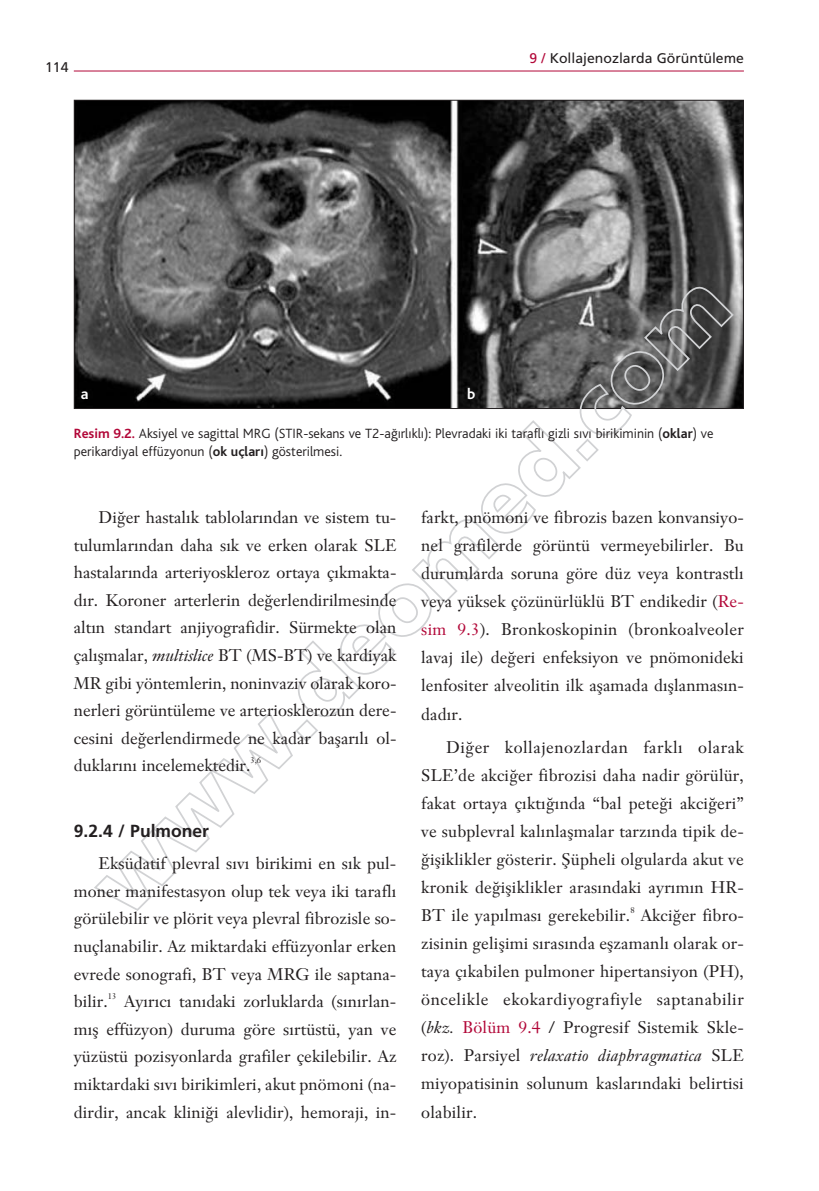
<style>
.page{position:relative;width:819px;height:1191px;background:#fff}
.page>*{position:absolute;margin:0;border:0;box-sizing:border-box;transform-origin:0 0}
.t1{font:700 17.5px "Frutiger";color:#231f20}
.t2{font:16.62px/28px "Janson Text";letter-spacing:.005em;color:#231f20;text-align:justify}
.t3{font:700 15.75px "Bliss Turkish";color:#fff}
.t4{font:300 14px/18.4px "Bliss Turkish";color:#231f20}
.t5{font:14px "Frutiger";color:#231f20}
.t6{font:8.4px "Janson Text";color:#231f20}
.s1{color:#b20738}
.s2{font-weight:700;color:#b20738}
.s3{font-weight:700}
.s4{font-style:italic}
</style>
<div class="page">
<hr style="left:74px;top:71px;width:669px;height:1px;background:#b20738">
<img style="left:76px;top:102px;width:665px;height:305px">
<svg style="left:92px;top:286px;width:643px;height:625px"></svg>
<p class="t5" style="left:45px;top:61px;width:25px">114</p>
<p class="t5" style="left:529px;top:52px;width:216px"><span class="s1">9 /</span> Kollajenozlarda Görüntüleme</p>
<p class="t3" style="left:81px;top:388px;width:9px">a</p>
<p class="t3" style="left:467px;top:388px;width:10px">b</p>
<p class="t4" style="left:74px;top:425px;width:641px"><span class="s2">Resim 9.2.</span> Aksiyel ve sagittal MRG (STIR-sekans ve T2-a¤›rl›kl›): Plevradaki iki tarafl› gizli s›v› birikiminin (<span class="s3">oklar</span>) ve perikardiyal effüzyonun (<span class="s3">ok uçlar›</span>) gösterilmesi.</p>
<p class="t2" style="left:74px;top:505px;width:324px;text-indent:25px">Di¤er hastal›k tablolar›ndan ve sistem tu&shy;tulumlar›ndan daha s›k ve erken olarak SLE hastalar›nda arteriyoskleroz ortaya ç›kmakta&shy;d›r. Koroner arterlerin de¤erlendirilmesinde alt›n standart anjiyografidir. Sürmekte olan çal›flmalar, <span class="s4">multislice</span> BT (MS-BT) ve kardiyak MR gibi yöntemlerin, noninvaziv olarak koro&shy;nerleri görüntüleme ve arteriosklerozun dere&shy;cesini de¤erlendirmede ne kadar baflar›l› ol&shy;duklar›n› incelemektedir.</p>
<p class="t6" style="left:250px;top:757px;width:12px">3,6</p>
<p class="t1" style="left:74px;top:823px;width:137px">9.2.4 / Pulmoner</p>
<p class="t2" style="left:74px;top:851px;width:324px;text-indent:25px">Eksüdatif plevral s›v› birikimi en s›k pul&shy;moner manifestasyon olup tek veya iki tarafl› görülebilir ve plörit veya plevral fibrozisle so&shy;nuçlanabilir. Az miktardaki effüzyonlar erken evrede sonografi, BT veya MRG ile saptana&shy;bilir.</p>
<p class="t6" style="left:108px;top:992px;width:10px">13</p>
<p class="t2" style="left:74px;top:989px;width:324px;text-indent:50px">Ay›r›c› tan›daki zorluklarda (s›n›rlan&shy;m›fl effüzyon) duruma göre s›rtüstü, yan ve yüzüstü pozisyonlarda grafiler çekilebilir. Az miktardaki s›v› birikimleri, akut pnömoni (na&shy;dirdir, ancak klini¤i alevlidir), hemoraji, in-</p>
<p class="t2" style="left:421px;top:505px;width:324px">farkt, pnömoni ve fibrozis bazen konvansiyo&shy;nel grafilerde görüntü vermeyebilirler. Bu durumlarda soruna göre düz veya kontrastl› veya yüksek çözünürlüklü BT endikedir (<span class="s1">Re&shy;sim 9.3</span>). Bronkoskopinin (bronkoalveoler lavaj ile) de¤eri enfeksiyon ve pnömonideki lenfositer alveolitin ilk aflamada d›fllanmas›n&shy;dad›r.</p>
<p class="t2" style="left:421px;top:734px;width:324px;text-indent:25px">Di¤er kollajenozlardan farkl› olarak SLE’de akci¤er fibrozisi daha nadir görülür, fakat ortaya ç›kt›¤›nda “bal pete¤i akci¤eri” ve subplevral kal›nlaflmalar tarz›nda tipik de-¤ifliklikler gösterir. fiüpheli olgularda akut ve kronik de¤ifliklikler aras›ndaki ayr›m›n HR-BT ile yap›lmas› gerekebilir.</p>
<p class="t6" style="left:630px;top:906px;width:6px">8</p>
<p class="t2" style="left:421px;top:903px;width:324px;text-indent:219px">Akci¤er fibro&shy;zisinin geliflimi s›ras›nda eflzamanl› olarak or&shy;taya ç›kabilen pulmoner hipertansiyon (PH), öncelikle ekokardiyografiyle saptanabilir (<span class="s4">bkz.</span> <span class="s1">Bölüm 9.4</span> / Progresif Sistemik Skle&shy;roz). Parsiyel <span class="s4">relaxatio diaphragmatica</span> SLE miyopatisinin solunum kaslar›ndaki belirtisi olabilir.</p>
</div>
